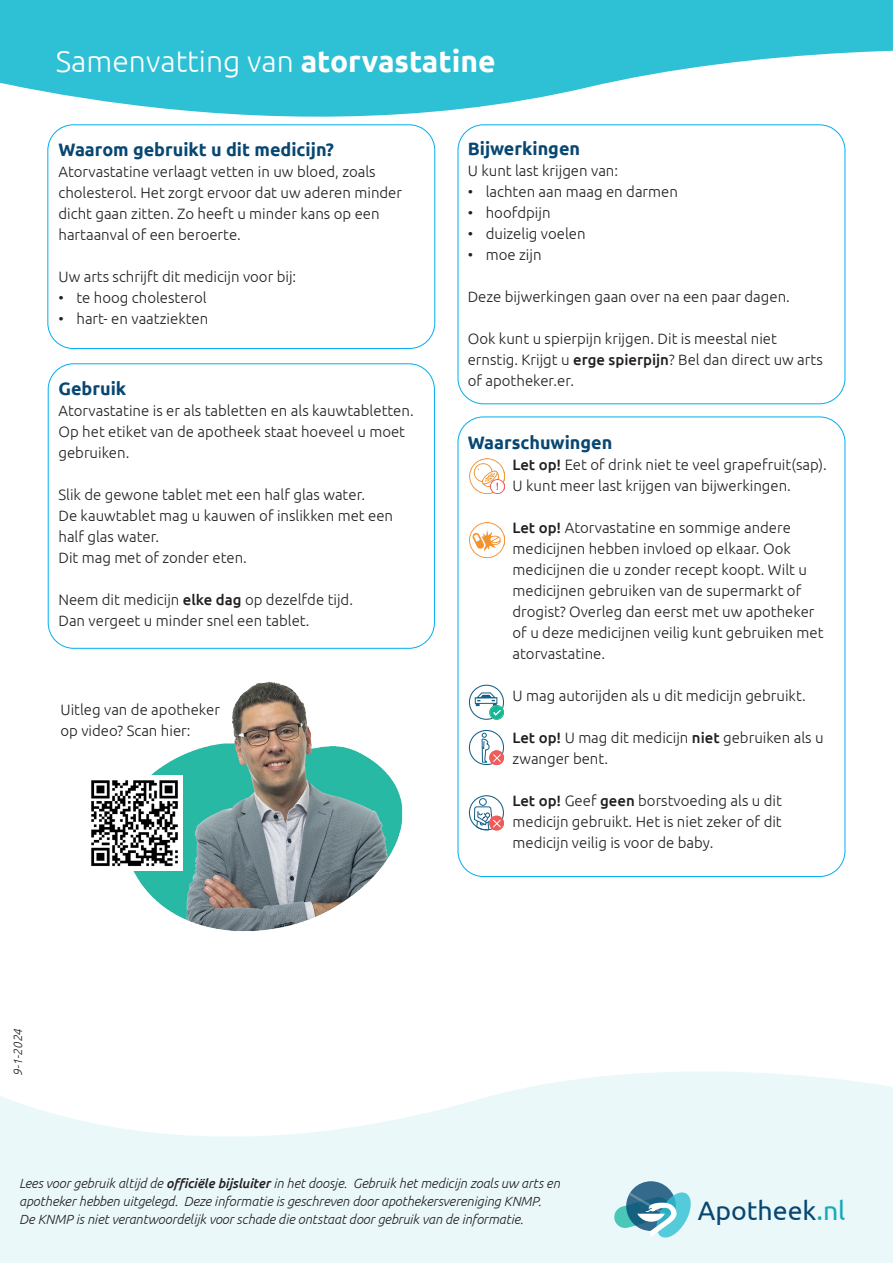
<style>
.page{position:relative;width:893px;height:1263px;background:#fff}
.page>*{position:absolute;margin:0;border:0;box-sizing:border-box;transform-origin:0 0}
.t1{font:300 30px "Ubuntu";color:#fff}
.t2{font:26.7px "Ubuntu";color:#074771}
.t3{font:700 18px "Ubuntu";color:#074772}
.t4{font:300 15px/21px "Ubuntu";color:#231f20}
.t5{font:italic 300 13.35px/18px "Ubuntu";letter-spacing:-.005em;color:#231f20}
.t6{font:italic 300 12px "Ubuntu";color:#231f20}
.s1{font-weight:700}
.s2{font-weight:500}
.s3{color:#17aab8}
</style>
<div class="page">
<svg style="left:0;top:1071px;width:893px;height:192px;fill:#eaf8fa"></svg>
<svg style="left:0;top:0;width:893px;height:165px;fill:#2ec0d4"></svg>
<svg style="left:626px;top:1181px;width:50px;height:50px"></svg>
<svg style="left:614px;top:1192px;width:77px;height:45px;background:#81becb"></svg>
<div style="left:458px;top:125px;width:387px;height:279px;background:#fff;border-radius:26px"></div>
<div style="left:458px;top:125px;width:387px;height:279px;border:1px solid #00aeef;border-radius:26px"></div>
<div style="left:48px;top:125px;width:387px;height:223px;background:#fff;border-radius:26px"></div>
<div style="left:48px;top:125px;width:387px;height:224px;border:1px solid #00aeef;border-radius:26px"></div>
<svg style="left:469px;top:685px;width:35px;height:35px"></svg>
<svg style="left:469px;top:730px;width:35px;height:35px"></svg>
<svg style="left:469px;top:795px;width:35px;height:35px"></svg>
<img style="left:469px;top:458px;width:35px;height:35px">
<img style="left:469px;top:522px;width:35px;height:35px">
<img style="left:106px;top:647px;width:304px;height:284px">
<img style="left:91px;top:775px;width:92px;height:96px">
<h1 class="t1" style="left:56px;top:43px;width:441px">Samenvatting van <span class="s1">atorvastatine</span></h1>
<p class="t3" style="left:58px;top:139px;width:277px">Waarom gebruikt u dit medicijn?</p>
<p class="t4" style="left:58px;top:161px;width:345px">Atorvastatine verlaagt vetten in uw bloed, zoals cholesterol. Het zorgt ervoor dat uw aderen minder dicht gaan zitten. Zo heeft u minder kans op een hartaanval of een beroerte.</p>
<p class="t4" style="left:58px;top:266px;width:239px">Uw arts schrijft dit medicijn voor bij:</p>
<p class="t4" style="left:58px;top:287px;width:150px">• te hoog cholesterol</p>
<p class="t4" style="left:58px;top:308px;width:151px">• hart- en vaatziekten</p>
<p class="t3" style="left:58px;top:377px;width:69px">Gebruik</p>
<p class="t4" style="left:58px;top:399px;width:357px">Atorvastatine is er als tabletten en als kauwtabletten.<br>Op het etiket van de apotheek staat hoeveel u moet gebruiken.</p>
<p class="t4" style="left:58px;top:483px;width:336px">Slik de gewone tablet met een half glas water.<br>De kauwtablet mag u kauwen of inslikken met een half glas water.<br>Dit mag met of zonder eten.</p>
<p class="t4" style="left:58px;top:588px;width:296px">Neem dit medicijn <span class="s2">elke dag</span> op dezelfde tijd.<br>Dan vergeet u minder snel een tablet.</p>
<p class="t4" style="left:61px;top:699px;width:161px">Uitleg van de apotheker op video? Scan hier:</p>
<p class="t3" style="left:468px;top:138px;width:114px">Bijwerkingen</p>
<p class="t4" style="left:468px;top:160px;width:152px">U kunt last krijgen van:</p>
<p class="t4" style="left:468px;top:181px;width:212px">• lachten aan maag en darmen</p>
<p class="t4" style="left:468px;top:202px;width:84px">• hoofdpijn</p>
<p class="t4" style="left:468px;top:223px;width:119px">• duizelig voelen</p>
<p class="t4" style="left:468px;top:244px;width:75px">• moe zijn</p>
<p class="t4" style="left:468px;top:286px;width:324px">Deze bijwerkingen gaan over na een paar dagen.</p>
<p class="t4" style="left:468px;top:328px;width:356px">Ook kunt u spierpijn krijgen. Dit is meestal niet ernstig. Krijgt u <span class="s2">erge spierpijn</span>? Bel dan direct uw arts of apotheker.er.</p>
<p class="t3" style="left:468px;top:432px;width:146px">Waarschuwingen</p>
<p class="t4" style="left:513px;top:454px;width:316px"><span class="s2">Let op!</span> Eet of drink niet te veel grapefruit(sap).<br>U kunt meer last krijgen van bijwerkingen.</p>
<p class="t4" style="left:513px;top:517px;width:312px"><span class="s2">Let op!</span> Atorvastatine en sommige andere medicijnen hebben invloed op elkaar. Ook medicijnen die u zonder recept koopt. Wilt u medicijnen gebruiken van de supermarkt of drogist? Overleg dan eerst met uw apotheker of u deze medicijnen veilig kunt gebruiken met atorvastatine.</p>
<p class="t4" style="left:513px;top:685px;width:295px">U mag autorijden als u dit medicijn gebruikt.</p>
<p class="t4" style="left:513px;top:727px;width:313px"><span class="s2">Let op!</span> U mag dit medicijn <span class="s2">niet</span> gebruiken als u zwanger bent.</p>
<p class="t4" style="left:513px;top:790px;width:271px;text-align:justify"><span class="s2">Let op!</span> Geef <span class="s2">geen</span> borstvoeding als u dit medicijn gebruikt. Het is niet zeker of dit medicijn veilig is voor de baby.</p>
<p class="t6" style="left:11px;top:1076px;width:49px;rotate:-90deg">9-1-2024</p>
<p class="t5" style="left:19px;top:1174px;width:542px">Lees voor gebruik altijd de <span class="s2">officiële bijsluiter</span> in het doosje. Gebruik het medicijn zoals uw arts en apotheker hebben uitgelegd. Deze informatie is geschreven door apothekersvereniging KNMP.<br>De KNMP is niet verantwoordelijk voor schade die ontstaat door gebruik van de informatie.</p>
<h2 class="t2" style="left:698px;top:1194px;width:149px">Apotheek<span class="s3">.nl</span></h2>
</div>
